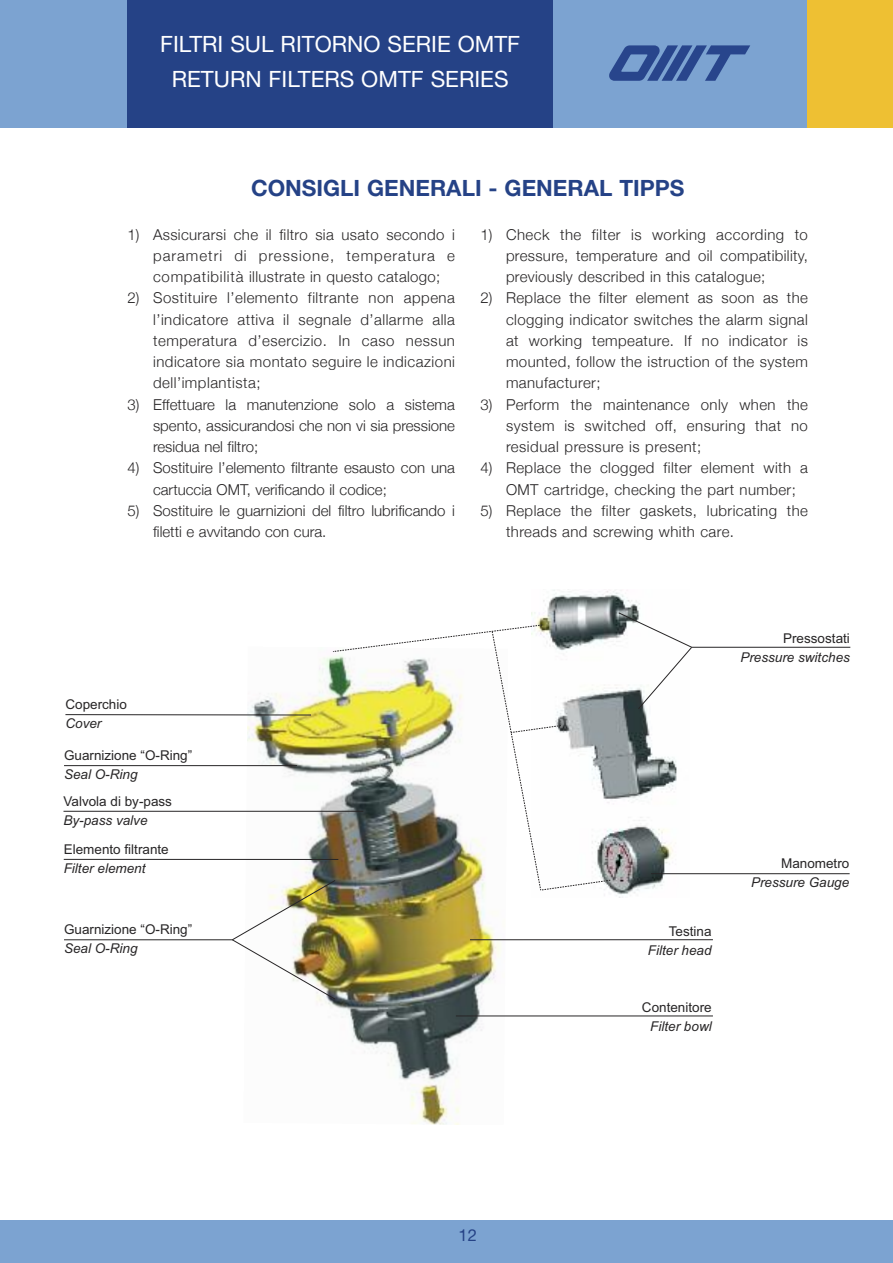
<style>
.page{position:relative;width:893px;height:1263px;background:#fff}
.page>*{position:absolute;margin:0;border:0;box-sizing:border-box;transform-origin:0 0}
.t1{font:22.5px/35.5px "Helvetica Neue";color:#fff;text-align:center}
.t2{font:700 22.5px "Helvetica Neue";color:#254286}
.t3{font:16.5px "Helvetica Neue";color:#254286}
.t4{font:300 15px/21.3px "Helvetica Neue";letter-spacing:.03em;color:#272526;text-align:justify}
.t5{font:300 15px/21.3px "Helvetica Neue";color:#272526}
.t6{font:13.5px "Arial";color:#272526}
.t7{font:italic 13.5px "Arial";color:#272526}
</style>
<div class="page">
<div style="left:0;top:0;width:893px;height:128px;background:#7ca3d1"></div>
<svg style="left:609px;top:45px;width:141px;height:36px"></svg>
<div style="left:128px;top:0;width:425px;height:128px;background:#254286"></div>
<div style="left:808px;top:0;width:85px;height:128px;background:#eec033"></div>
<div style="left:0;top:1220px;width:893px;height:43px;background:#7ca3d1"></div>
<img style="left:316px;top:1000px;width:192px;height:125px">
<img style="left:532px;top:590px;width:157px;height:307px">
<hr style="left:692px;top:647px;width:158px;height:1px;background:#272526">
<svg style="left:618px;top:612px;width:75px;height:98px"></svg>
<hr style="left:651px;top:873px;width:199px;height:1px;background:#272526">
<hr style="left:63px;top:811px;width:300px;height:1px;background:#272526">
<hr style="left:64px;top:859px;width:274px;height:1px;background:#272526">
<hr style="left:64px;top:939px;width:169px;height:1px;background:#272526">
<hr style="left:470px;top:939px;width:243px;height:1px;background:#272526">
<hr style="left:456px;top:1015px;width:257px;height:1px;background:#272526">
<hr style="left:65px;top:714px;width:246px;height:1px;background:#272526">
<hr style="left:64px;top:765px;width:233px;height:1px;background:#272526">
<img style="left:231px;top:625px;width:380px;height:375px">
<h1 class="t1" style="left:160px;top:28px;width:362px">FILTRI SUL RITORNO SERIE OMTF<br>RETURN FILTERS OMTF SERIES</h1>
<h1 class="t2" style="left:251px;top:180px;width:435px">CONSIGLI GENERALI - GENERAL TIPPS</h1>
<p class="t4" style="left:153px;top:223px;width:303px;text-indent:-26px">1) Assicurarsi che il filtro sia usato secondo i parametri di pressione, temperatura e compatibilità illustrate in questo catalogo;</p>
<p class="t4" style="left:153px;top:287px;width:303px;text-indent:-26px">2) Sostituire l’elemento filtrante non appena l’indicatore attiva il segnale d’allarme alla temperatura d’esercizio. In caso nessun indicatore sia montato seguire le indicazioni dell’implantista;</p>
<p class="t4" style="left:153px;top:393px;width:303px;text-indent:-26px">3) Effettuare la manutenzione solo a sistema spento, assicurandosi che non vi sia pressione residua nel filtro;</p>
<p class="t5" style="left:153px;top:457px;width:303px;text-indent:-26px">4) Sostituire l’elemento filtrante esausto con una cartuccia OMT, verificando il codice;</p>
<p class="t5" style="left:153px;top:499px;width:303px;text-indent:-26px">5) Sostituire le guarnizioni del filtro lubrificando i filetti e avvitando con cura.</p>
<p class="t4" style="left:506px;top:223px;width:303px;text-indent:-26px">1) Check the filter is working according to pressure, temperature and oil compatibility, previously described in this catalogue;</p>
<p class="t4" style="left:506px;top:287px;width:303px;text-indent:-26px">2) Replace the filter element as soon as the clogging indicator switches the alarm signal at working tempeature. If no indicator is mounted, follow the istruction of the system manufacturer;</p>
<p class="t4" style="left:506px;top:393px;width:303px;text-indent:-26px">3) Perform the maintenance only when the system is switched off, ensuring that no residual pressure is present;</p>
<p class="t4" style="left:506px;top:457px;width:303px;text-indent:-26px">4) Replace the clogged filter element with a<br>OMT cartridge, checking the part number;</p>
<p class="t4" style="left:506px;top:499px;width:303px;text-indent:-26px">5) Replace the filter gaskets, lubricating the threads and screwing whith care.</p>
<p class="t6" style="left:65px;top:697px;width:63px">Coperchio</p>
<p class="t7" style="left:65px;top:716px;width:38px">Cover</p>
<p class="t6" style="left:64px;top:748px;width:130px">Guarnizione “O-Ring”</p>
<p class="t7" style="left:64px;top:767px;width:75px">Seal O-Ring</p>
<p class="t6" style="left:63px;top:794px;width:110px">Valvola di by-pass</p>
<p class="t7" style="left:63px;top:813px;width:86px">By-pass valve</p>
<p class="t6" style="left:64px;top:842px;width:107px">Elemento filtrante</p>
<p class="t7" style="left:64px;top:861px;width:83px">Filter element</p>
<p class="t6" style="left:64px;top:922px;width:130px">Guarnizione “O-Ring”</p>
<p class="t7" style="left:64px;top:941px;width:75px">Seal O-Ring</p>
<p class="t6" style="left:783px;top:630px;width:68px">Pressostati</p>
<p class="t7" style="left:740px;top:650px;width:111px">Pressure switches</p>
<p class="t6" style="left:669px;top:923px;width:44px">Testina</p>
<p class="t7" style="left:648px;top:942px;width:65px">Filter head</p>
<p class="t6" style="left:642px;top:999px;width:71px">Contenitore</p>
<p class="t7" style="left:650px;top:1018px;width:63px">Filter bowl</p>
<p class="t6" style="left:781px;top:855px;width:70px">Manometro</p>
<p class="t7" style="left:751px;top:874px;width:100px">Pressure Gauge</p>
<p class="t3" style="left:459px;top:1229px;width:20px">12</p>
</div>
